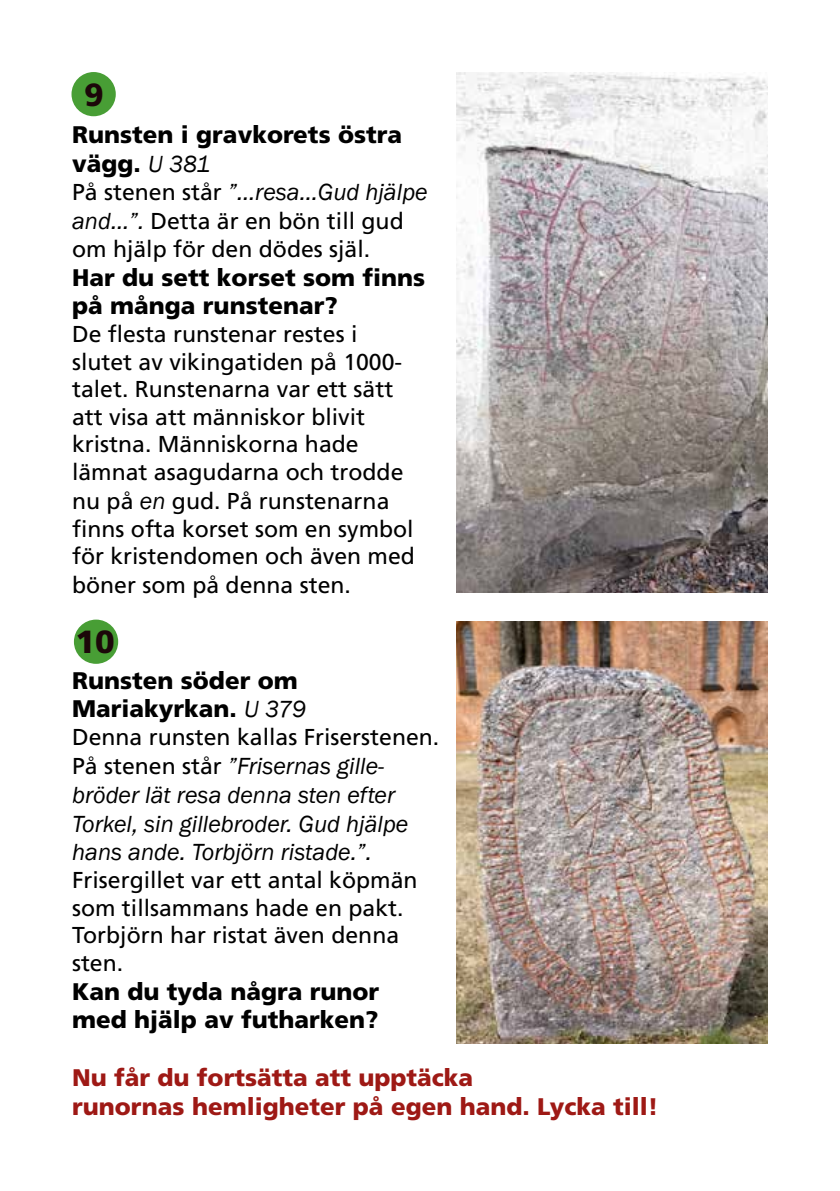
<style>
.page{position:relative;width:840px;height:1191px;background:#fff}
.page>*{position:absolute;margin:0;border:0;box-sizing:border-box;transform-origin:0 0}
.t1{font:900 32px "Frutiger LT Std";color:#1c0709}
.t2{font:900 24px/28.8px "Frutiger LT Std";color:#000}
.t3{font:italic 24px/28.8px "Franklin Gothic";color:#000}
.t4{font:900 24px/28.8px "Frutiger LT Std";color:#9e1915}
.t5{font:23px/27.8px "Frutiger LT Std";color:#000}
.s1{font-family:"Franklin Gothic";font-weight:400;font-style:italic}
.s2{font-family:"Frutiger LT Std";font-style:normal;font-size:23px}
.s3{font-family:"Franklin Gothic";font-style:italic;font-size:24px}
</style>
<div class="page">
<img style="left:456px;top:72px;width:311px;height:520px">
<img style="left:456px;top:621px;width:311px;height:422px">
<div style="left:71px;top:72px;width:45px;height:44px;background:#489e35;border-radius:50%"></div>
<div style="left:74px;top:619px;width:44px;height:45px;background:#489e35;border-radius:50%"></div>
<h1 class="t1" style="left:84px;top:75px;width:21px">9</h1>
<p class="t2" style="left:72px;top:120px;width:331px">Runsten i gravkorets östra vägg. <span class="s1">U 381</span></p>
<p class="t3" style="left:72px;top:178px;width:357px"><span class="s2">På stenen står</span> ”…resa…Gud hjälpe</p>
<p class="t5" style="left:72px;top:207px;width:333px"><span class="s3">and…”.</span> Detta är en bön till gud om hjälp för den dödes själ.</p>
<p class="t2" style="left:72px;top:263px;width:354px">Har du sett korset som finns på många runstenar?</p>
<p class="t5" style="left:72px;top:320px;width:344px">De flesta runstenar restes i slutet av vikingatiden på 1000- talet. Runstenarna var ett sätt att visa att människor blivit kristna. Människorna hade lämnat asagudarna och trodde nu på <span class="s3">en</span> gud. På runstenarna finns ofta korset som en symbol för kristendomen och även med böner som på denna sten.</p>
<h1 class="t1" style="left:75px;top:622px;width:41px">10</h1>
<p class="t2" style="left:72px;top:666px;width:235px">Runsten söder om<br>Mariakyrkan. <span class="s1">U 379</span></p>
<p class="t5" style="left:72px;top:723px;width:368px">Denna runsten kallas Friserstenen.</p>
<p class="t3" style="left:72px;top:752px;width:337px"><span class="s2">På stenen står</span> ”Frisernas gille&shy;bröder lät resa denna sten efter Torkel, sin gillebroder. Gud hjälpe hans ande. Torbjörn ristade.”.</p>
<p class="t5" style="left:72px;top:866px;width:347px">Frisergillet var ett antal köpmän som tillsammans hade en pakt.<br>Torbjörn har ristat även denna sten.</p>
<p class="t2" style="left:72px;top:976px;width:308px">Kan du tyda några runor med hjälp av futharken?</p>
<p class="t4" style="left:72px;top:1063px;width:587px">Nu får du fortsätta att upptäcka<br>runornas hemligheter på egen hand. Lycka till!</p>
</div>
